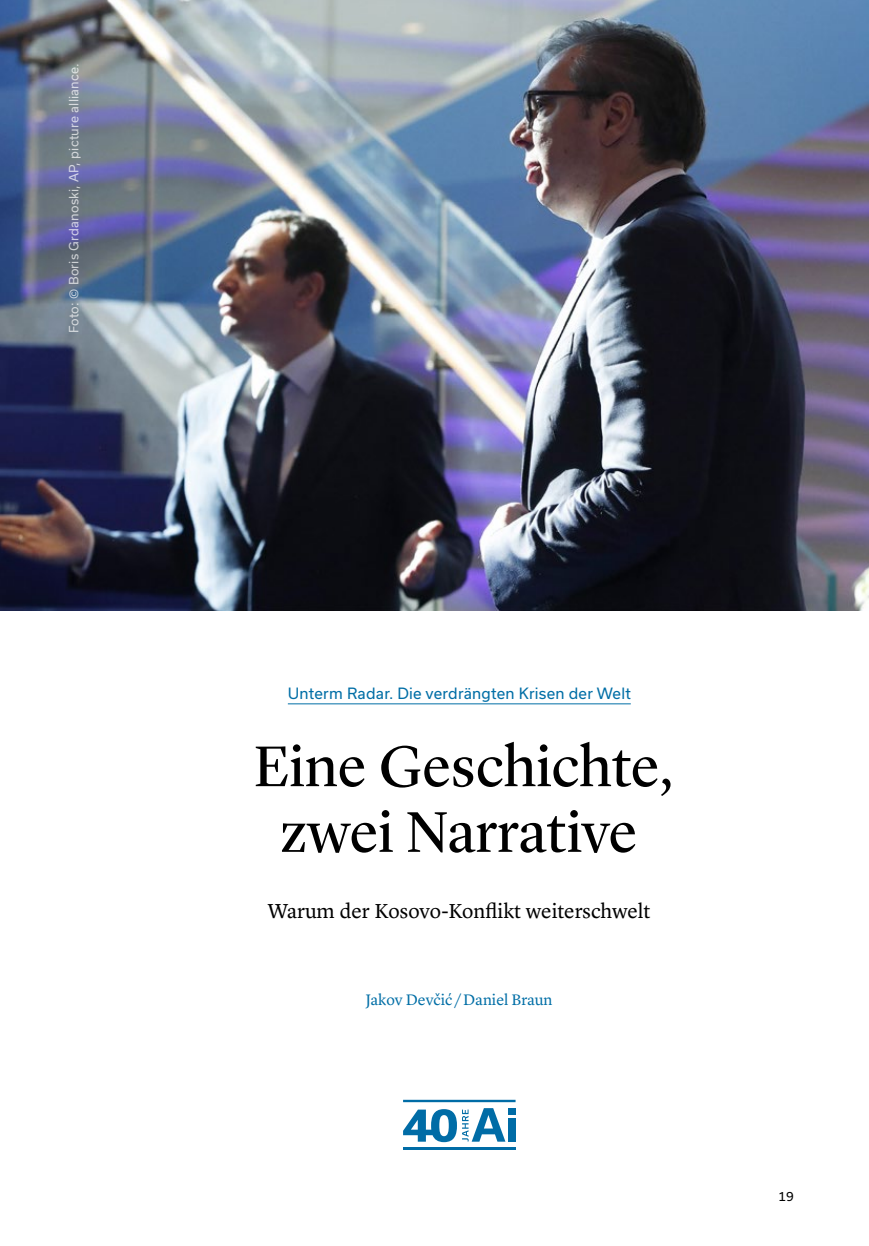
<style>
.page{position:relative;width:869px;height:1246px;background:#fff}
.page>*{position:absolute;margin:0;border:0;box-sizing:border-box;transform-origin:0 0}
.t1{font:59.5px/65.6px "Lyon Display";color:#000;text-align:center}
.t2{font:21px "Lyon Text";letter-spacing:-.005em;color:#000}
.t3{font:15.75px "Lyon Text";color:#006ea6}
.t4{font:14.88px "Usual";letter-spacing:.015em;color:#006ea6}
.t5{font:12.25px "Usual";letter-spacing:.015em;color:#fff}
.t6{font:12.25px "Usual";color:#000}
</style>
<div class="page">
<hr style="left:288px;top:703px;width:342px;height:1px;background:#006ea6">
<div style="left:508px;top:1107px;width:7px;height:6px;background:#006ca6"></div>
<div style="left:508px;top:1117px;width:7px;height:24px;background:#006ca6"></div>
<hr style="left:403px;top:1099px;width:112px;height:2px;background:#006ca6">
<hr style="left:403px;top:1147px;width:112px;height:2px;background:#006ca6">
<svg style="left:403px;top:1108px;width:102px;height:33px"></svg>
<img style="left:0;top:0;width:868px;height:611px">
<p class="t5" style="left:67px;top:333px;width:271px;rotate:-90deg">Foto: © Boris Grdanoski, AP, picture alliance.</p>
<p class="t4" style="left:288px;top:684px;width:344px">Unterm Radar. Die verdrängten Krisen der Welt</p>
<h1 class="t1" style="left:253px;top:728px;width:421px">Eine Geschichte, zwei Narrative</h1>
<h2 class="t2" style="left:267px;top:894px;width:384px">Warum der Kosovo-Konflikt weiterschwelt</h2>
<p class="t3" style="left:365px;top:987px;width:188px">Jakov Devčić / Daniel Braun</p>
<p class="t6" style="left:778px;top:1188px;width:17px">19</p>
</div>
